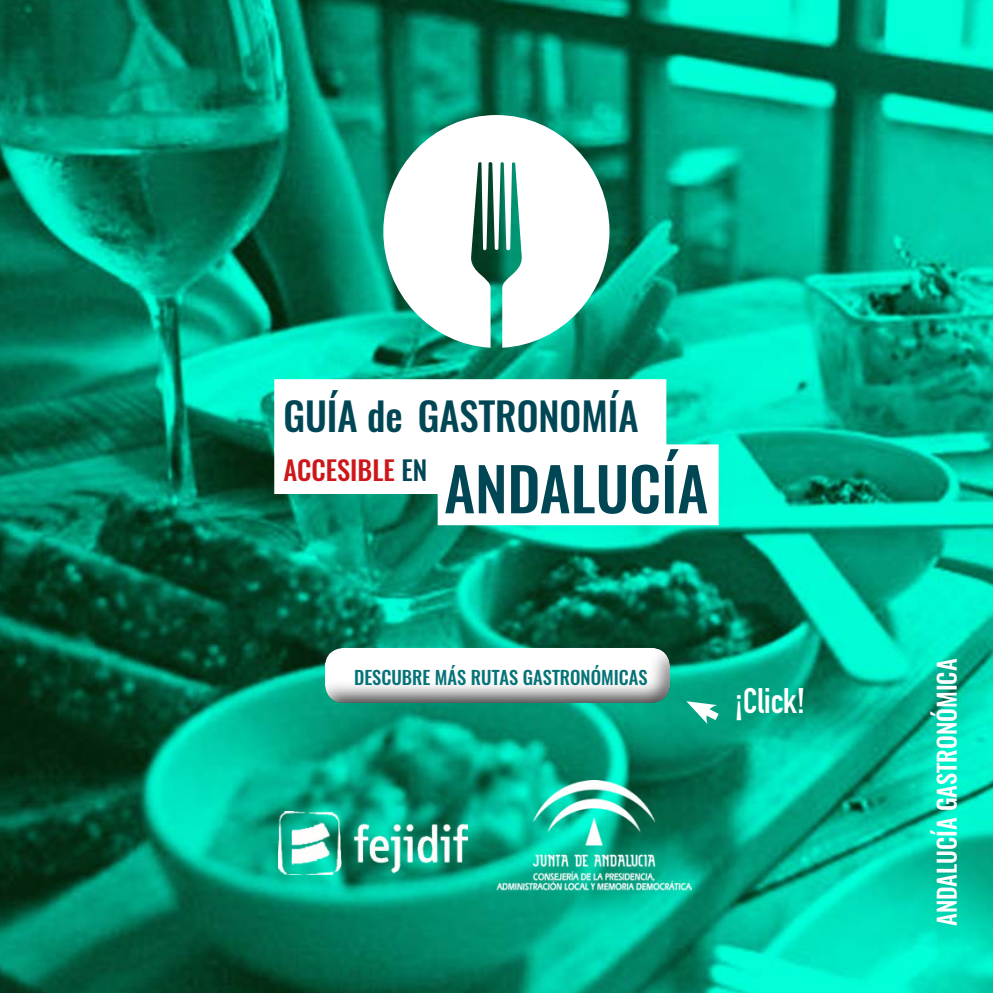
<style>
.page{position:relative;width:993px;height:993px;background:#fff}
.page>*{position:absolute;margin:0;border:0;box-sizing:border-box;transform-origin:0 0}
.t1{font:500 59.5px "Oswald";color:#004654}
.t2{font:500 38.85px "Oswald";color:#004654}
.t3{font:700 35px "DIN Condensed";color:#fff}
.t4{font:500 26.6px "Oswald";color:#cd171a}
.t5{font:500 24.5px "Oswald";color:#fff}
.t6{font:500 18.55px "Oswald";color:#057378}
.s1{color:#004654}
</style>
<div class="page">
<img style="left:0;top:0;width:992px;height:992px">
<svg style="left:383px;top:115px;width:226px;height:232px"></svg>
<div style="left:274px;top:379px;width:392px;height:72px;background:#fff;border:4px solid #fff"></div>
<div style="left:274px;top:448px;width:182px;height:46px;background:#fff"></div>
<div style="left:437px;top:444px;width:281px;height:81px;background:#fff"></div>
<img style="left:278px;top:811px;width:189px;height:62px">
<img style="left:496px;top:780px;width:195px;height:111px">
<div style="left:310px;top:634px;width:372px;height:70px;background:#fff;opacity:.75"></div>
<div style="left:310px;top:640px;width:376px;height:64px;background:#000;opacity:.75"></div>
<svg style="left:686px;top:699px;width:40px;height:27px"></svg>
<h2 class="t2" style="left:283px;top:389px;width:357px">GUÍA de GASTRONOMÍA</h2>
<h3 class="t4" style="left:283px;top:451px;width:145px">ACCESIBLE <span class="s1">EN</span></h3>
<h1 class="t1" style="left:444px;top:447px;width:265px">ANDALUCÍA</h1>
<p class="t6" style="left:354px;top:664px;width:295px">DESCUBRE MÁS RUTAS GASTRONÓMICAS</p>
<h3 class="t3" style="left:734px;top:676px;width:72px">¡Click!</h3>
<h3 class="t5" style="left:929px;top:925px;width:269px;rotate:-90deg">ANDALUCÍA GASTRONÓMICA</h3>
</div>
